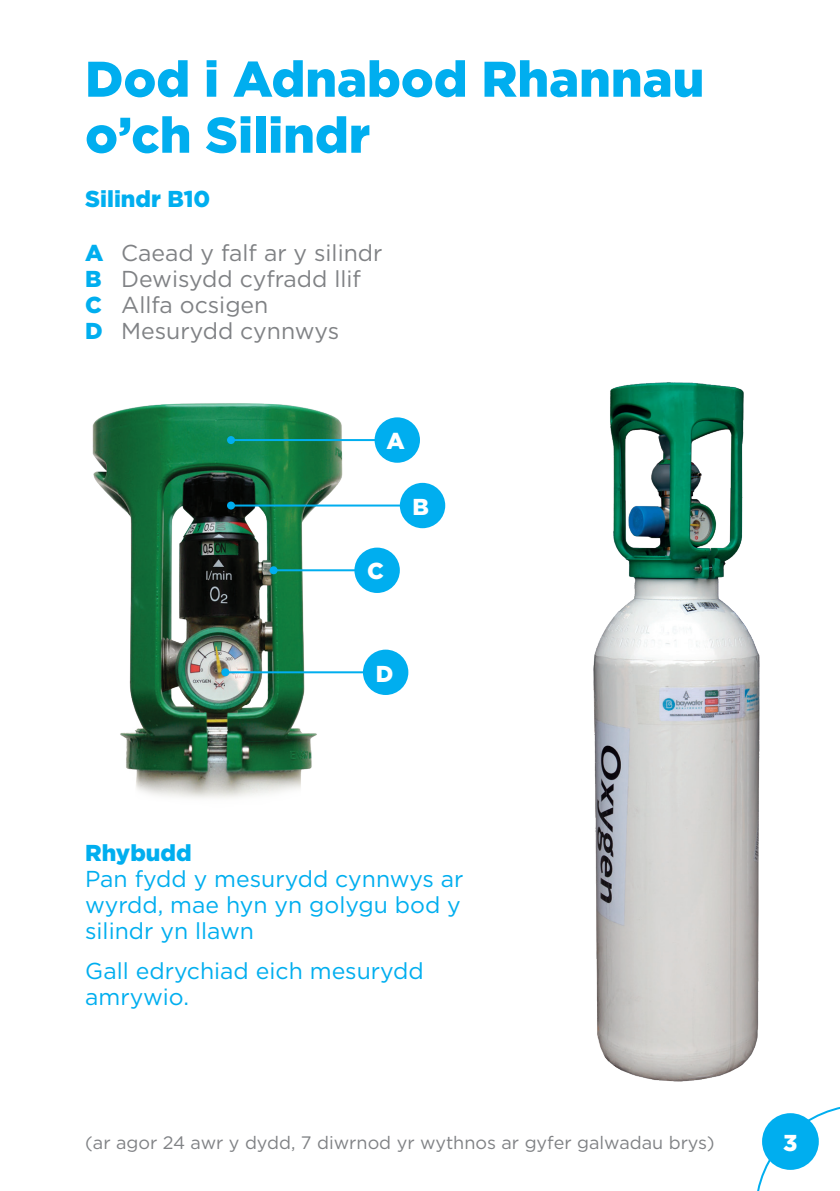
<style>
.page{position:relative;width:840px;height:1191px;background:#fff}
.page>*{position:absolute;margin:0;border:0;box-sizing:border-box;transform-origin:0 0}
.t1{font:900 50px/56px "Gotham";color:#00aeef}
.t2{font:23px/26px "Gotham";color:#00aeef;text-align:justify}
.t3{font:23px/26px "Gotham";color:#808285}
.t4{font:900 23px "Gotham";color:#00aeef}
.t5{font:900 23px "Gotham";color:#fff}
.t6{font:18px "Gotham";color:#808285}
.s1{font-weight:900;color:#00aeef}
</style>
<div class="page">
<img style="left:92px;top:403px;width:332px;height:395px">
<div style="left:374px;top:417px;width:46px;height:46px;background:#00aeef;border-radius:50%"></div>
<div style="left:399px;top:483px;width:46px;height:45px;background:#00aeef;border-radius:50%"></div>
<div style="left:363px;top:649px;width:45px;height:46px;background:#00aeef;border-radius:50%"></div>
<hr style="left:231px;top:439px;width:149px;height:2px;background:#00aeef">
<div style="left:227px;top:436px;width:8px;height:8px;background:#00aeef;border-radius:50%"></div>
<hr style="left:231px;top:504px;width:177px;height:2px;background:#00aeef">
<div style="left:227px;top:501px;width:8px;height:8px;background:#00aeef;border-radius:50%"></div>
<hr style="left:273px;top:569px;width:107px;height:2px;background:#00aeef">
<div style="left:269px;top:566px;width:8px;height:8px;background:#00aeef;border-radius:50%"></div>
<hr style="left:225px;top:671px;width:149px;height:2px;background:#00aeef">
<div style="left:221px;top:668px;width:8px;height:8px;background:#00aeef;border-radius:50%"></div>
<div style="left:354px;top:547px;width:45px;height:46px;background:#00aeef;border-radius:50%"></div>
<img style="left:593px;top:382px;width:167px;height:700px">
<svg style="left:757px;top:1107px;width:82px;height:84px"></svg>
<div style="left:761px;top:1113px;width:57px;height:56px;background:#00aeef;border-radius:50%"></div>
<h1 class="t1" style="left:85px;top:50px;width:620px">Dod i Adnabod Rhannau o’ch Silindr</h1>
<p class="t4" style="left:85px;top:183px;width:127px">Silindr B10</p>
<p class="t3" style="left:85px;top:239px;width:299px"><span class="s1">A</span> Caead y falf ar y silindr<br><span class="s1">B</span> Dewisydd cyfradd llif<br><span class="s1">C</span> Allfa ocsigen<br><span class="s1">D</span> Mesurydd cynnwys</p>
<p class="t5" style="left:386px;top:425px;width:20px">A</p>
<p class="t5" style="left:367px;top:555px;width:18px">C</p>
<p class="t5" style="left:412px;top:491px;width:18px">B</p>
<p class="t5" style="left:375px;top:657px;width:19px">D</p>
<p class="t4" style="left:85px;top:836px;width:108px">Rhybudd</p>
<p class="t2" style="left:85px;top:865px;width:380px">Pan fydd y mesurydd cynnwys ar wyrdd, mae hyn yn golygu bod y silindr yn llawn</p>
<p class="t2" style="left:85px;top:957px;width:340px">Gall edrychiad eich mesurydd amrywio.</p>
<p class="t6" style="left:85px;top:1131px;width:630px">(ar agor 24 awr y dydd, 7 diwrnod yr wythnos ar gyfer galwadau brys)</p>
<p class="t5" style="left:782px;top:1126px;width:16px">3</p>
</div>
